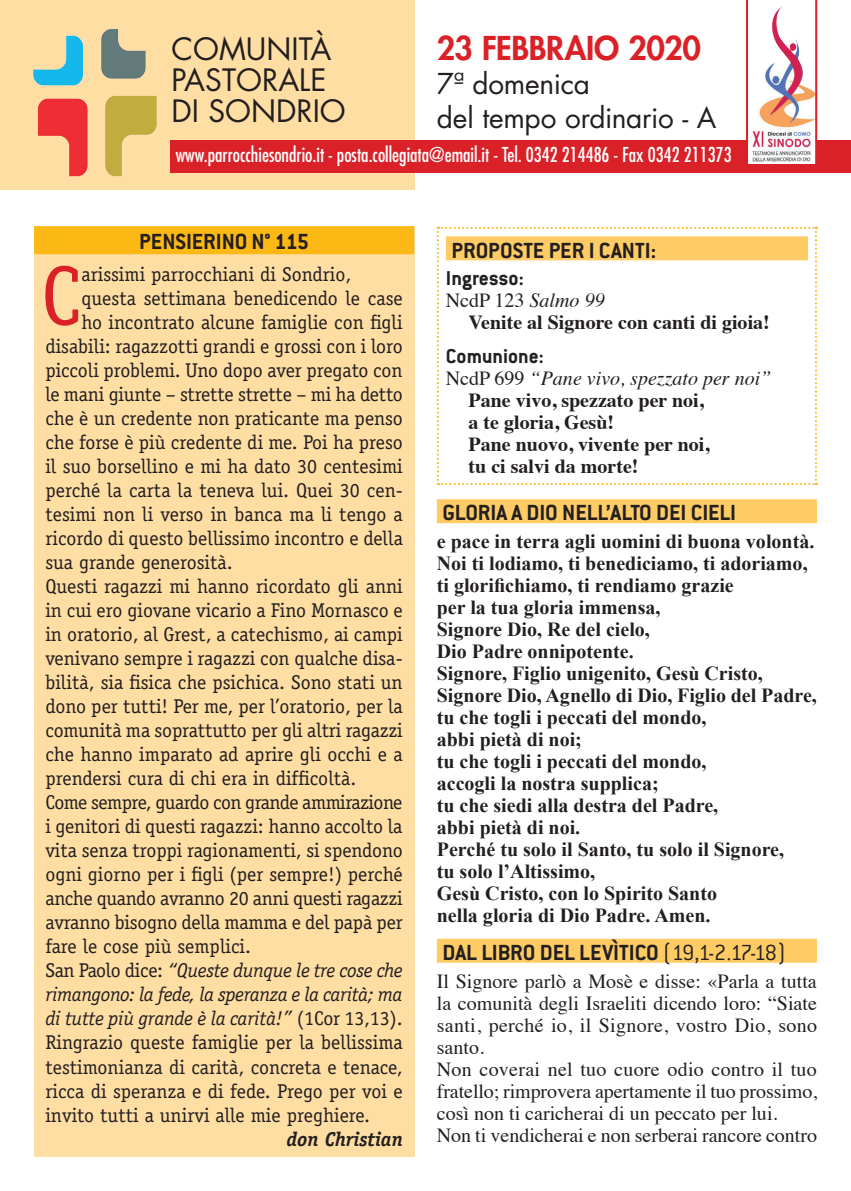
<style>
.page{position:relative;width:851px;height:1191px;background:#fff}
.page>*{position:absolute;margin:0;border:0;box-sizing:border-box;transform-origin:0 0}
.t1{font:84.2px "Officina Serif Std";color:#da2128}
.t2{font:800 32px "Futura Std";letter-spacing:-.01em;color:#da2128}
.t3{font:30px/31px "Futura Std";color:#231f20}
.t4{font:28px/33.6px "Futura";letter-spacing:-.005em;color:#231f20}
.t5{font:700 24px "Conduit ITC";color:#231f20}
.t6{font:700 22px "Conduit ITC";color:#231f20}
.t7{font:20px "Officina Serif Std";color:#231f20}
.t8{font:700 20px/22px "Times New Roman";color:#231f20}
.t9{font:20px/22px "Times";color:#231f20}
.t10{font:700 20px/22px "Times";color:#231f20}
.t11{font:italic 20px "Officina Serif Std";letter-spacing:-.015em;color:#231f20}
.t12{font:condensed 20px "Futura Std";color:#fff}
.t13{font:20px "Officina Serif Std";letter-spacing:-.025em;color:#231f20}
.t14{font:italic 700 20px "Officina Serif Std";color:#231f20}
.s1{font-style:normal}
.s2{font-weight:400}
.s3{font-weight:400;font-style:italic}
.s4{font-weight:300}
</style>
<div class="page">
<div style="left:0;top:0;width:414px;height:190px;background:#ffdea4"></div>
<div style="left:437px;top:499px;width:379px;height:24px;background:#fecb64"></div>
<div style="left:437px;top:938px;width:379px;height:24px;background:#fecb64"></div>
<svg style="left:437px;top:227px;width:379px;height:258px"></svg>
<div style="left:446px;top:236px;width:361px;height:24px;background:#fecb64"></div>
<img style="left:33px;top:28px;width:124px;height:149px">
<div style="left:170px;top:140px;width:680px;height:33px;background:#da2128"></div>
<div style="left:34px;top:227px;width:380px;height:930px;background:#ffdea4"></div>
<div style="left:34px;top:226px;width:380px;height:28px;background:#fcb814"></div>
<svg style="left:746px;top:0;width:71px;height:164px"></svg>
<h3 class="t3" style="left:171px;top:34px;width:176px">COMUNITÀ<br>PASTORALE<br>DI SONDRIO</h3>
<h2 class="t2" style="left:437px;top:28px;width:265px">23 FEBBRAIO 2020</h2>
<h3 class="t4" style="left:437px;top:67px;width:281px">7ª domenica<br>del tempo ordinario - A</h3>
<p class="t12" style="left:176px;top:143px;width:557px">www.parrocchiesondrio.it - posta.collegiata@email.it - Tel. 0342 214486 - Fax 0342 211373</p>
<p class="t5" style="left:139px;top:227px;width:23px">PENSIERINO</p>
<p class="t5" style="left:251px;top:227px;width:59px">N° 115</p>
<h1 class="t1" style="left:41px;top:247px;width:42px">C</h1>
<p class="t7" style="left:81px;top:262px;width:271px">arissimi parrocchiani di Sondrio,</p>
<p class="t7" style="left:81px;top:286px;width:322px">questa settimana benedicendo le case</p>
<p class="t7" style="left:81px;top:310px;width:323px">ho incontrato alcune famiglie con figli</p>
<p class="t7" style="left:45px;top:334px;width:359px">disabili: ragazzotti grandi e grossi con i loro</p>
<p class="t7" style="left:45px;top:358px;width:358px">piccoli problemi. Uno dopo aver pregato con</p>
<p class="t7" style="left:45px;top:382px;width:359px">le mani giunte – strette strette – mi ha detto</p>
<p class="t7" style="left:45px;top:406px;width:359px">che è un credente non praticante ma penso</p>
<p class="t7" style="left:45px;top:430px;width:359px">che forse è più credente di me. Poi ha preso</p>
<p class="t7" style="left:45px;top:454px;width:359px">il suo borsellino e mi ha dato 30 centesimi</p>
<p class="t7" style="left:45px;top:478px;width:359px">perché la carta la teneva lui. Quei 30 cen-</p>
<p class="t7" style="left:45px;top:502px;width:359px">tesimi non li verso in banca ma li tengo a</p>
<p class="t7" style="left:45px;top:526px;width:359px">ricordo di questo bellissimo incontro e della</p>
<p class="t7" style="left:45px;top:550px;width:189px">sua grande generosità.</p>
<p class="t7" style="left:45px;top:574px;width:359px">Questi ragazzi mi hanno ricordato gli anni</p>
<p class="t7" style="left:45px;top:598px;width:359px">in cui ero giovane vicario a Fino Mornasco e</p>
<p class="t7" style="left:45px;top:622px;width:359px">in oratorio, al Grest, a catechismo, ai campi</p>
<p class="t7" style="left:45px;top:646px;width:359px">venivano sempre i ragazzi con qualche disa-</p>
<p class="t7" style="left:45px;top:670px;width:359px">bilità, sia fisica che psichica. Sono stati un</p>
<p class="t7" style="left:45px;top:694px;width:359px">dono per tutti! Per me, per l’oratorio, per la</p>
<p class="t7" style="left:45px;top:718px;width:359px">comunità ma soprattutto per gli altri ragazzi</p>
<p class="t7" style="left:45px;top:742px;width:359px">che hanno imparato ad aprire gli occhi e a</p>
<p class="t7" style="left:45px;top:766px;width:312px">prendersi cura di chi era in difficoltà.</p>
<p class="t13" style="left:45px;top:790px;width:358px">Come sempre, guardo con grande ammirazione</p>
<p class="t7" style="left:45px;top:814px;width:358px">i genitori di questi ragazzi: hanno accolto la</p>
<p class="t7" style="left:45px;top:838px;width:359px">vita senza troppi ragionamenti, si spendono</p>
<p class="t7" style="left:45px;top:862px;width:359px">ogni giorno per i figli (per sempre!) perché</p>
<p class="t7" style="left:45px;top:887px;width:358px">anche quando avranno 20 anni questi ragazzi</p>
<p class="t7" style="left:45px;top:911px;width:359px">avranno bisogno della mamma e del papà per</p>
<p class="t7" style="left:45px;top:935px;width:207px">fare le cose più semplici.</p>
<p class="t11" style="left:45px;top:959px;width:359px"><span class="s1">San Paolo dice:</span> “Queste dunque le tre cose che</p>
<p class="t11" style="left:45px;top:983px;width:358px">rimangono: la fede, la speranza e la carità; ma</p>
<p class="t11" style="left:45px;top:1007px;width:359px">di tutte più grande è la carità!” <span class="s1">(1Cor 13,13).</span></p>
<p class="t7" style="left:45px;top:1031px;width:359px">Ringrazio queste famiglie per la bellissima</p>
<p class="t7" style="left:45px;top:1055px;width:359px">testimonianza di carità, concreta e tenace,</p>
<p class="t7" style="left:45px;top:1079px;width:359px">ricca di speranza e di fede. Prego per voi e</p>
<p class="t7" style="left:45px;top:1103px;width:326px">invito tutti a unirvi alle mie preghiere.</p>
<p class="t14" style="left:286px;top:1127px;width:118px">don Christian</p>
<p class="t5" style="left:451px;top:236px;width:206px">PROPOSTE PER I CANTI:</p>
<p class="t6" style="left:446px;top:265px;width:79px">INGRESSO:</p>
<p class="t10" style="left:468px;top:287px;width:303px;text-indent:-23px"><span class="s2">NcdP 123</span> <span class="s3">Salmo 99<br></span>Venite al Signore con canti di gioia!</p>
<p class="t6" style="left:446px;top:343px;width:99px">COMUNIONE:</p>
<p class="t10" style="left:468px;top:365px;width:304px;text-indent:-23px"><span class="s2">NcdP 699</span> <span class="s3">“Pane vivo, spezzato per noi”<br></span>Pane vivo, spezzato per noi,<br>a te gloria, Gesù!<br>Pane nuovo, vivente per noi,<br>tu ci salvi da morte!</p>
<p class="t5" style="left:442px;top:499px;width:295px">GLORIA A DIO NELL’ALTO DEI CIELI</p>
<p class="t8" style="left:437px;top:530px;width:381px">e pace in terra agli uomini di buona volontà.<br>Noi ti lodiamo, ti benediciamo, ti adoriamo, ti glorifichiamo, ti rendiamo grazie<br>per la tua gloria immensa,<br>Signore Dio, Re del cielo,<br>Dio Padre onnipotente.<br>Signore, Figlio unigenito, Gesù Cristo,<br>Signore Dio, Agnello di Dio, Figlio del Padre, tu che togli i peccati del mondo,<br>abbi pietà di noi;<br>tu che togli i peccati del mondo,<br>accogli la nostra supplica;<br>tu che siedi alla destra del Padre,<br>abbi pietà di noi.<br>Perché tu solo il Santo, tu solo il Signore,<br>tu solo l’Altissimo,<br>Gesù Cristo, con lo Spirito Santo<br>nella gloria di Dio Padre. Amen.</p>
<p class="t5" style="left:442px;top:938px;width:344px">DAL LIBRO DEL LEVÌTICO <span class="s4">(19,1-2.17-18)</span></p>
<p class="t9" style="left:437px;top:968px;width:382px">Il Signore parlò a Mosè e disse: «Parla a tutta la comunità degli Israeliti dicendo loro: “Siate santi, perché io, il Signore, vostro Dio, sono santo.<br>Non coverai nel tuo cuore odio contro il tuo fratello; rimprovera apertamente il tuo prossimo, così non ti caricherai di un peccato per lui.<br>Non ti vendicherai e non serberai rancore contro</p>
</div>
